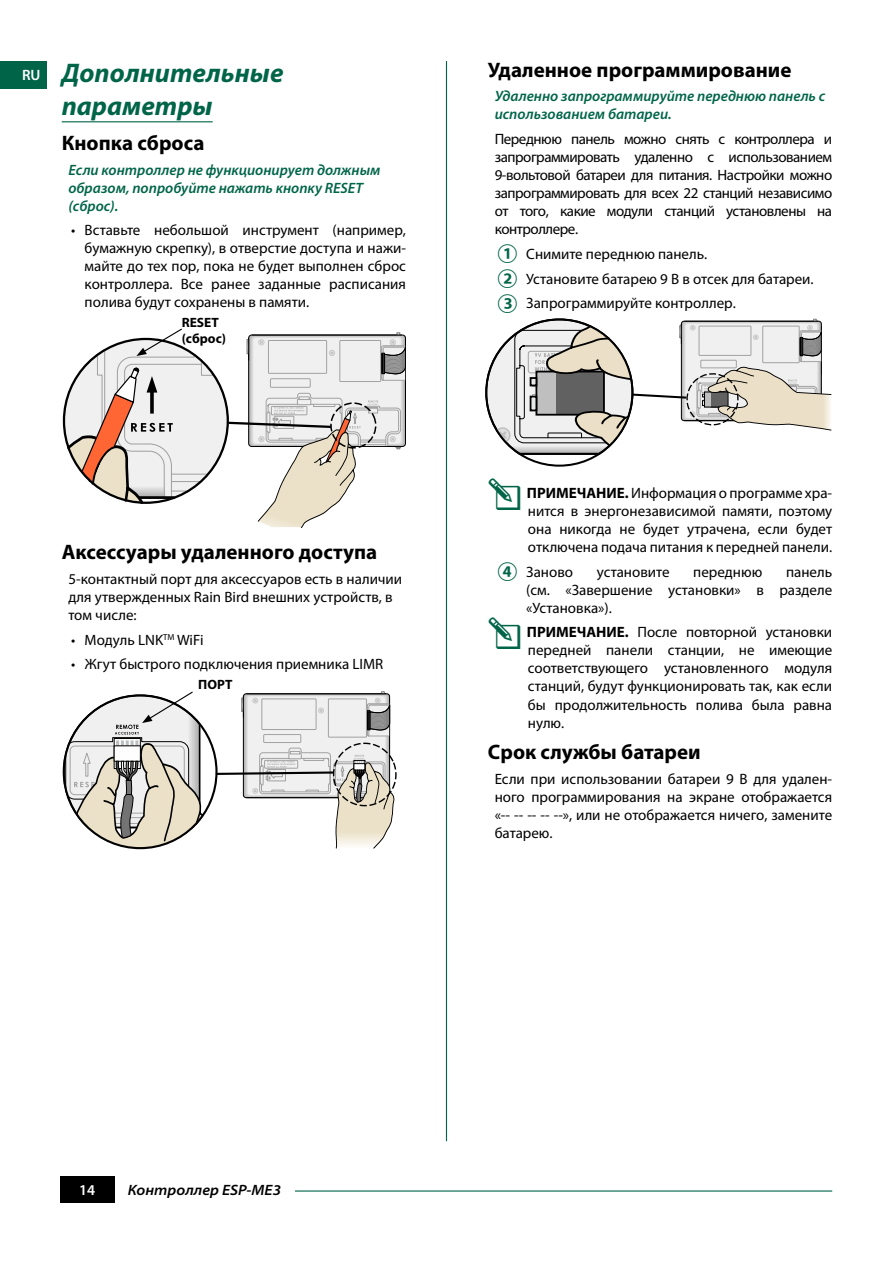
<style>
.page{position:relative;width:893px;height:1263px;background:#fff}
.page>*{position:absolute;margin:0;border:0;box-sizing:border-box;transform-origin:0 0}
.t1{font:italic 700 27px/32.4px "Myriad Pro";color:#006548}
.t2{font:700 21px "Myriad Pro";color:#000}
.t3{font:15px/18px "Myriad Pro";color:#000;text-align:justify}
.t4{font:italic 600 15px/18px "Myriad Pro";color:#006548}
.t5{font:italic 600 semi-expanded 15px "Myriad Pro";color:#000}
.t6{font:600 15px "Myriad Pro";color:#fff}
.t7{font:700 13.5px/16.2px "Myriad Pro";color:#000}
.s1{font-weight:700}
</style>
<div class="page">
<hr style="left:446px;top:61px;width:1px;height:1080px;background:#006548">
<hr style="left:215px;top:1190px;width:617px;height:1px;background:#006548">
<div style="left:60px;top:1176px;width:54px;height:26px;background:#000"></div>
<div style="left:0;top:62px;width:47px;height:27px;background:#006548"></div>
<div style="left:128px;top:1184px;width:167px;height:19px;background:#fff"></div>
<hr style="left:62px;top:121px;width:151px;height:1px;background:#006548">
<svg style="left:62px;top:328px;width:344px;height:199px"></svg>
<svg style="left:214px;top:691px;width:183px;height:158px"></svg>
<svg style="left:62px;top:691px;width:143px;height:157px"></svg>
<svg style="left:485px;top:318px;width:347px;height:138px"></svg>
<p class="t6" style="left:22px;top:67px;width:20px">RU</p>
<h1 class="t1" style="left:62px;top:57px;width:223px">Дополнительные параметры</h1>
<h2 class="t2" style="left:62px;top:131px;width:144px">Кнопка сброса</h2>
<p class="t4" style="left:68px;top:161px;width:314px">Если контроллер не функционирует должным образом, попробуйте нажать кнопку RESET (сброс).</p>
<p class="t3" style="left:85px;top:222px;width:323px;text-indent:-14px">• Вставьте небольшой инструмент (например, бумажную скрепку), в отверстие доступа и нажи&shy;майте до тех пор, пока не будет выполнен сброс контроллера. Все ранее заданные расписания полива будут сохранены в памяти.</p>
<p class="t7" style="left:182px;top:315px;width:46px">RESET (сброс)</p>
<h2 class="t2" style="left:62px;top:540px;width:317px">Аксессуары удаленного доступа</h2>
<p class="t3" style="left:68px;top:570px;width:335px;text-align:left">5-контактный порт для аксессуаров есть в наличии для утвержденных Rain Bird внешних устройств, в том числе:</p>
<p class="t3" style="left:71px;top:631px;width:134px">• Модуль LNK<sup>TM</sup> WiFi</p>
<p class="t3" style="left:71px;top:656px;width:314px">• Жгут быстрого подключения приемника LIMR</p>
<p class="t7" style="left:198px;top:677px;width:36px">ПОРТ</p>
<h2 class="t2" style="left:488px;top:58px;width:305px">Удаленное программирование</h2>
<p class="t4" style="left:495px;top:88px;width:332px">Удаленно запрограммируйте переднюю панель с использованием батареи.</p>
<p class="t3" style="left:495px;top:130px;width:339px">Переднюю панель можно снять с контроллера и запрограммировать удаленно с использованием 9-вольтовой батареи для питания. Настройки можно запрограммировать для всех 22 станций независимо от того, какие модули станций установлены на контроллере.</p>
<p class="t3" style="left:526px;top:242px;width:289px;line-height:24.8px;text-align:left">Снимите переднюю панель.<br>Установите батарею 9 В в отсек для батареи.<br>Запрограммируйте контроллер.</p>
<p class="t3" style="left:527px;top:484px;width:307px"><span class="s1">ПРИМЕЧАНИЕ.</span> Информация о программе хра&shy;нится в энергонезависимой памяти, поэтому она никогда не будет утрачена, если будет отключена подача питания к передней панели.</p>
<p class="t3" style="left:526px;top:563px;width:48px">Заново</p>
<p class="t3" style="left:597px;top:563px;width:74px">установите</p>
<p class="t3" style="left:693px;top:563px;width:70px">переднюю</p>
<p class="t3" style="left:526px;top:563px;width:307px;text-indent:260px">панель (см. «Завершение установки» в разделе «Установка»).</p>
<p class="t3" style="left:527px;top:624px;width:307px"><span class="s1">ПРИМЕЧАНИЕ.</span> После повторной установки передней панели станции, не имеющие соответствующего установленного модуля станций, будут функционировать так, как если бы продолжительность полива была равна нулю.</p>
<h2 class="t2" style="left:488px;top:741px;width:214px">Срок службы батареи</h2>
<p class="t3" style="left:495px;top:770px;width:339px">Если при использовании батареи 9 В для удален&shy;ного программирования на экране отображается «-- -- -- -- --», или не отображается ничего, замените батарею.</p>
<p class="t6" style="left:79px;top:1181px;width:18px">14</p>
<p class="t5" style="left:128px;top:1181px;width:155px">Контроллер ESP-ME3</p>
</div>
